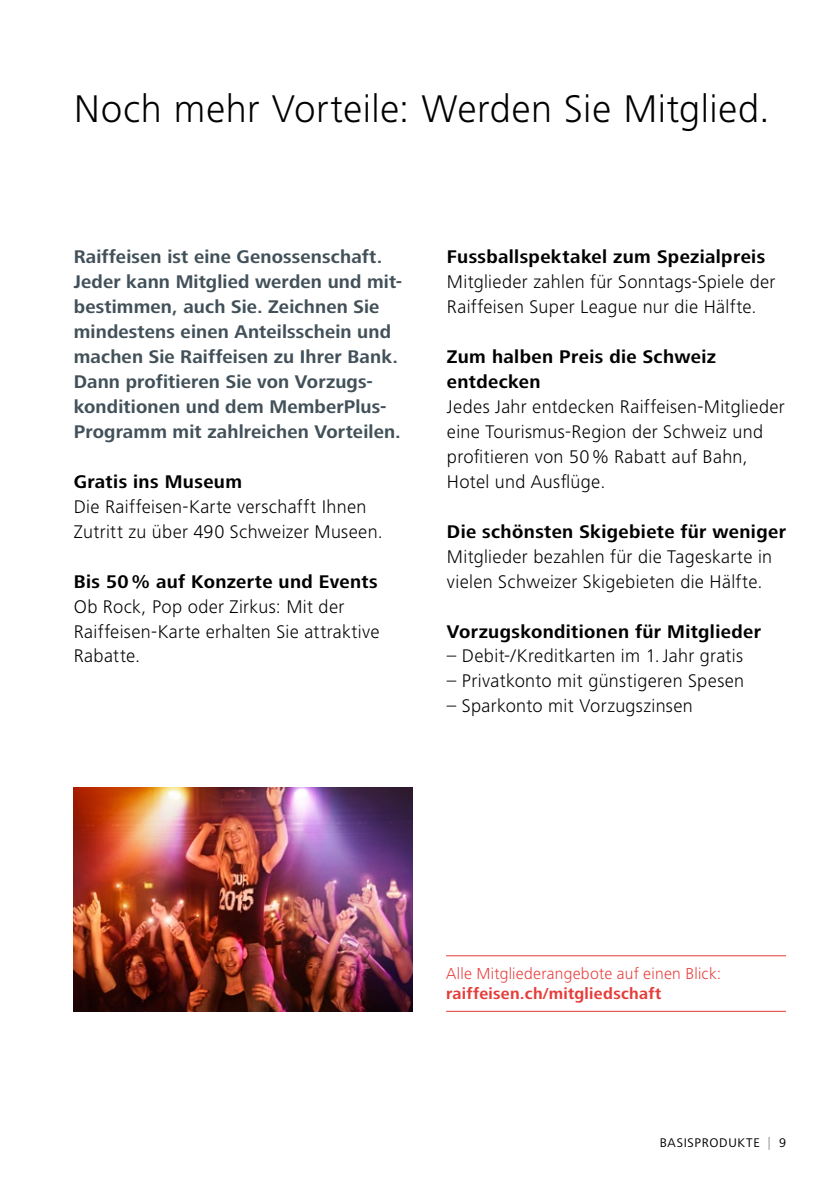
<style>
.page{position:relative;width:840px;height:1191px;background:#fff}
.page>*{position:absolute;margin:0;border:0;box-sizing:border-box;transform-origin:0 0}
.t1{font:300 40px "Frutiger Next LT";letter-spacing:.01em;color:#000}
.t2{font:300 19px/25px "Frutiger Next LT";letter-spacing:.015em;color:#000}
.t3{font:700 19px/25px "Frutiger Next LT";letter-spacing:.01em;color:#425159}
.t4{font:700 19px/25px "Frutiger Next LT";letter-spacing:.02em;color:#000}
.t5{font:300 16.4px "Frutiger Next LT";letter-spacing:.015em;color:#e63d3a}
.t6{font:700 16.4px "Frutiger Next LT";letter-spacing:.02em;color:#e63d3a}
.t7{font:13px "Frutiger Next LT";letter-spacing:.05em;color:#000}
.s1{color:#959490}
</style>
<div class="page">
<img style="left:74px;top:787px;width:338px;height:224px">
<hr style="left:446px;top:955px;width:339px;height:1px;background:#e63d3a">
<hr style="left:446px;top:1010px;width:339px;height:1px;background:#e63d3a">
<h1 class="t1" style="left:74px;top:86px;width:697px">Noch mehr Vorteile: Werden Sie Mitglied.</h1>
<p class="t3" style="left:74px;top:244px;width:330px">Raiffeisen ist eine Genossenschaft.<br>Jeder kann Mitglied werden und mit&shy;bestimmen, auch Sie. Zeichnen Sie mindestens einen Anteilsschein und machen Sie Raiffeisen zu Ihrer Bank.<br>Dann profitieren Sie von Vorzugs&shy;konditionen und dem MemberPlus-Programm mit zahlreichen Vorteilen.</p>
<p class="t4" style="left:74px;top:469px;width:170px">Gratis ins Museum</p>
<p class="t2" style="left:74px;top:494px;width:310px">Die Raiffeisen-Karte verschafft Ihnen<br>Zutritt zu über 490 Schweizer Museen.</p>
<p class="t4" style="left:74px;top:569px;width:305px">Bis 50% auf Konzerte und Events</p>
<p class="t2" style="left:74px;top:594px;width:307px">Ob Rock, Pop oder Zirkus: Mit der<br>Raiffeisen-Karte erhalten Sie attraktive<br>Rabatte.</p>
<p class="t4" style="left:446px;top:244px;width:319px">Fussballspektakel zum Spezialpreis</p>
<p class="t2" style="left:446px;top:269px;width:330px">Mitglieder zahlen für Sonntags-Spiele der<br>Raiffeisen Super League nur die Hälfte.</p>
<p class="t4" style="left:446px;top:344px;width:270px">Zum halben Preis die Schweiz entdecken</p>
<p class="t2" style="left:446px;top:394px;width:339px">Jedes Jahr entdecken Raiffeisen-Mitglieder eine Tourismus-Region der Schweiz und profitieren von 50 % Rabatt auf Bahn, Hotel und Ausflüge.</p>
<p class="t4" style="left:446px;top:519px;width:340px">Die schönsten Skigebiete für weniger</p>
<p class="t2" style="left:446px;top:544px;width:326px">Mitglieder bezahlen für die Tageskarte in vielen Schweizer Skigebieten die Hälfte.</p>
<p class="t4" style="left:446px;top:618px;width:315px">Vorzugskonditionen für Mitglieder</p>
<p class="t2" style="left:446px;top:644px;width:297px">– Debit-/Kreditkarten im 1.Jahr gratis</p>
<p class="t2" style="left:446px;top:668px;width:298px">– Privatkonto mit günstigeren Spesen</p>
<p class="t2" style="left:446px;top:693px;width:247px">– Sparkonto mit Vorzugszinsen</p>
<p class="t5" style="left:446px;top:964px;width:276px">Alle Mitgliederangebote auf einen Blick:</p>
<p class="t6" style="left:446px;top:984px;width:217px">raiffeisen.ch/mitgliedschaft</p>
<p class="t7" style="left:659px;top:1135px;width:128px">BASISPRODUKTE <span class="s1">|</span> 9</p>
</div>
